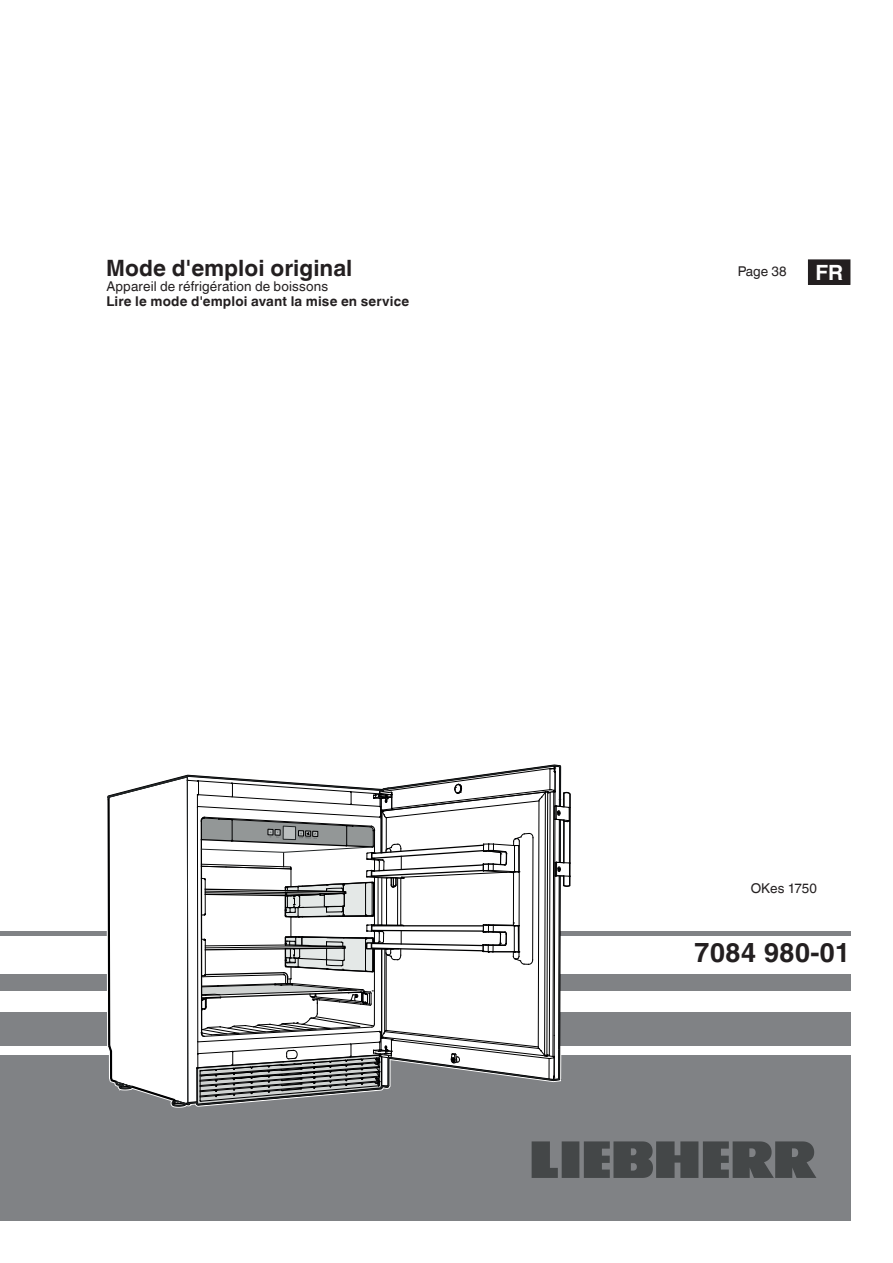
<style>
.page{position:relative;width:893px;height:1263px;background:#fff}
.page>*{position:absolute;margin:0;border:0;box-sizing:border-box;transform-origin:0 0}
.t1{font:700 27px "Helvetica Linotype";color:#231f20}
.t2{font:700 22.5px "Helvetica Linotype";color:#231f20}
.t3{font:700 21px "Helvetica Linotype";color:#fff}
.t4{font:13.5px "Helvetica Linotype";letter-spacing:.01em;color:#231f20}
.t5{font:700 13.5px "Helvetica Linotype";letter-spacing:.01em;color:#231f20}
</style>
<div class="page">
<div style="left:0;top:1054px;width:850px;height:166px;background:#808285"></div>
<div style="left:0;top:1012px;width:850px;height:34px;background:#808285"></div>
<div style="left:0;top:974px;width:850px;height:17px;background:#808285"></div>
<hr style="left:0;top:931px;width:850px;height:4px;background:#808285">
<svg style="left:532px;top:1141px;width:284px;height:37px"></svg>
<div style="left:809px;top:260px;width:41px;height:24px;background:#231f20"></div>
<div style="left:808px;top:259px;width:42px;height:26px;border:2px solid #231f20"></div>
<svg style="left:107px;top:764px;width:465px;height:343px"></svg>
<h2 class="t2" style="left:106px;top:255px;width:248px">Mode d'emploi original</h2>
<p class="t4" style="left:738px;top:263px;width:50px">Page 38</p>
<p class="t4" style="left:106px;top:278px;width:223px">Appareil de réfrigération de boissons</p>
<p class="t5" style="left:106px;top:293px;width:304px">Lire le mode d'emploi avant la mise en service</p>
<h3 class="t3" style="left:815px;top:260px;width:29px">FR</h3>
<p class="t4" style="left:751px;top:880px;width:68px">OKes 1750</p>
<h1 class="t1" style="left:694px;top:936px;width:158px">7084 980-01</h1>
</div>
